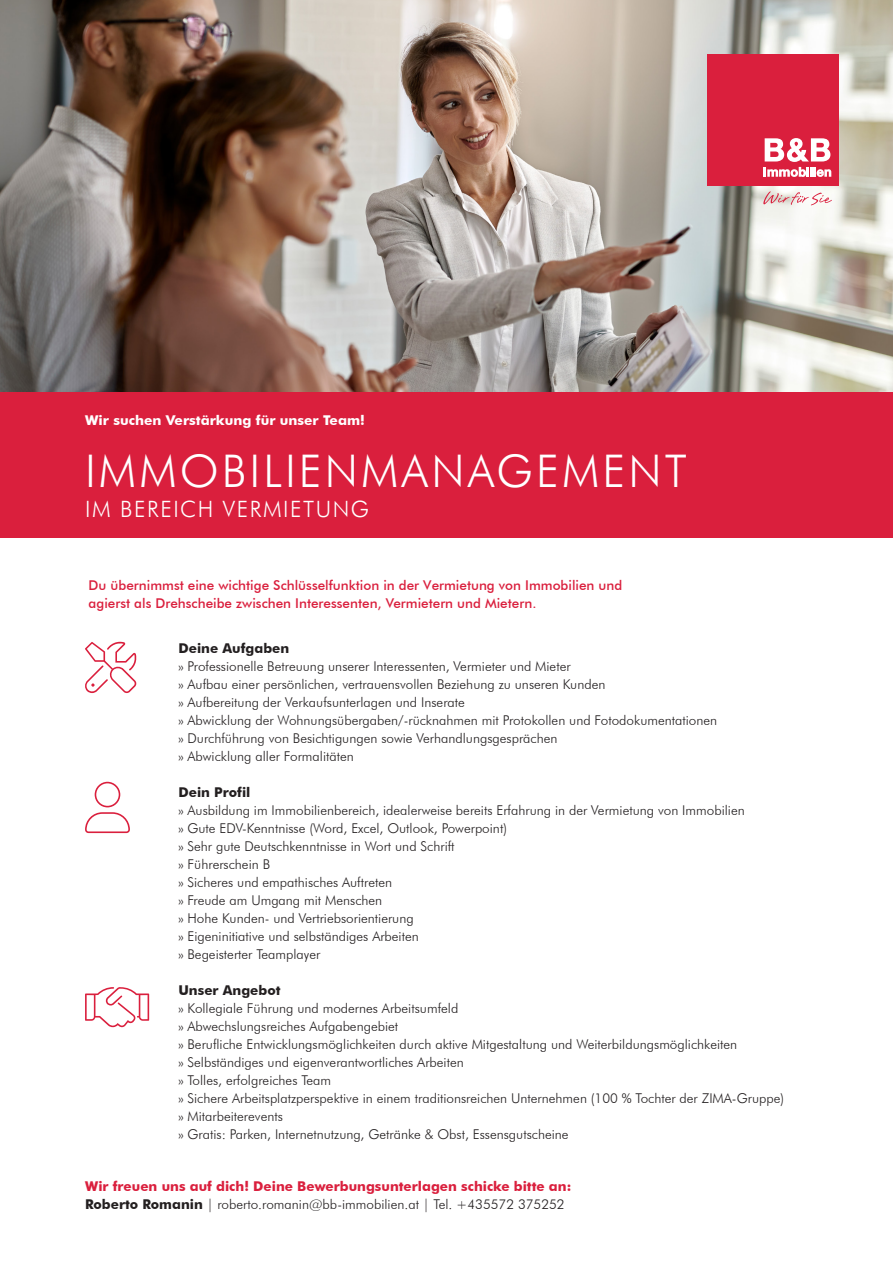
<style>
.page{position:relative;width:893px;height:1263px;background:#fff}
.page>*{position:absolute;margin:0;border:0;box-sizing:border-box;transform-origin:0 0}
.t1{font:100 51.3px "Font Awesome 6 Pro";color:#da1f3d}
.t2{font:300 45px "Futura BT";letter-spacing:.07em;color:#fff}
.t3{font:300 22.5px "Futura BT";letter-spacing:.07em;color:#fff}
.t4{font:300 13.5px "Futura BT";color:#231f20}
.t5{font:500 13.5px/18px "Futura BT";color:#da1f3d}
.t6{font:700 13.5px "Futura BT";color:#da1f3d}
.t7{font:700 13.5px "Futura BT";color:#231f20}
.t8{font:700 13.5px "Futura BT";color:#fff}
.s1{font-weight:700}
</style>
<div class="page">
<div style="left:0;top:392px;width:893px;height:146px;background:#da1f3d"></div>
<img style="left:0;top:0;width:893px;height:392px">
<div style="left:708px;top:54px;width:131px;height:131px;background:#da1f3d"></div>
<svg style="left:763px;top:191px;width:69px;height:14px"></svg>
<svg style="left:763px;top:138px;width:68px;height:39px"></svg>
<p class="t8" style="left:85px;top:412px;width:281px">Wir suchen Verstärkung für unser Team!</p>
<p class="t2" style="left:85px;top:443px;width:603px">IMMOBILIENMANAGEMENT</p>
<p class="t3" style="left:85px;top:495px;width:286px">IM BEREICH VERMIETUNG</p>
<p class="t5" style="left:89px;top:576px;width:535px">Du übernimmst eine wichtige Schlüsselfunktion in der Vermietung von Immobilien und agierst als Drehscheibe zwischen Interessenten, Vermietern und Mietern.</p>
<p class="t1" style="left:85px;top:981px;width:66px">★■▲</p>
<p class="t7" style="left:178px;top:639px;width:112px">Deine Aufgaben</p>
<p class="t4" style="left:178px;top:657px;width:394px">» Professionelle Betreuung unserer Interessenten, Vermieter und Mieter</p>
<p class="t4" style="left:178px;top:675px;width:428px">» Aufbau einer persönlichen, vertrauensvollen Beziehung zu unseren Kunden</p>
<p class="t4" style="left:178px;top:693px;width:288px">» Aufbereitung der Verkaufsunterlagen und Inserate</p>
<p class="t4" style="left:178px;top:711px;width:540px">» Abwicklung der Wohnungsübergaben/-rücknahmen mit Protokollen und Fotodokumentationen</p>
<p class="t4" style="left:178px;top:729px;width:381px">» Durchführung von Besichtigungen sowie Verhandlungsgesprächen</p>
<p class="t4" style="left:178px;top:747px;width:177px">» Abwicklung aller Formalitäten</p>
<p class="t7" style="left:178px;top:783px;width:74px">Dein Profil</p>
<p class="t4" style="left:178px;top:801px;width:568px">» Ausbildung im Immobilienbereich, idealerweise bereits Erfahrung in der Vermietung von Immobilien</p>
<p class="t4" style="left:178px;top:819px;width:330px">» Gute EDV-Kenntnisse (Word, Excel, Outlook, Powerpoint)</p>
<p class="t4" style="left:178px;top:837px;width:278px">» Sehr gute Deutschkenntnisse in Wort und Schrift</p>
<p class="t4" style="left:178px;top:855px;width:93px">» Führerschein B</p>
<p class="t4" style="left:178px;top:873px;width:215px">» Sicheres und empathisches Auftreten</p>
<p class="t4" style="left:178px;top:891px;width:205px">» Freude am Umgang mit Menschen</p>
<p class="t4" style="left:178px;top:909px;width:237px">» Hohe Kunden- und Vertriebsorientierung</p>
<p class="t4" style="left:178px;top:927px;width:242px">» Eigeninitiative und selbständiges Arbeiten</p>
<p class="t4" style="left:178px;top:945px;width:143px">» Begeisterter Teamplayer</p>
<p class="t7" style="left:178px;top:981px;width:104px">Unser Angebot</p>
<p class="t4" style="left:178px;top:999px;width:281px">» Kollegiale Führung und modernes Arbeitsumfeld</p>
<p class="t4" style="left:178px;top:1017px;width:221px">» Abwechslungsreiches Aufgabengebiet</p>
<p class="t4" style="left:178px;top:1035px;width:560px">» Berufliche Entwicklungsmöglichkeiten durch aktive Mitgestaltung und Weiterbildungsmöglichkeiten</p>
<p class="t4" style="left:178px;top:1053px;width:287px">» Selbständiges und eigenverantwortliches Arbeiten</p>
<p class="t4" style="left:178px;top:1071px;width:154px">» Tolles, erfolgreiches Team</p>
<p class="t4" style="left:178px;top:1089px;width:607px">» Sichere Arbeitsplatzperspektive in einem traditionsreichen Unternehmen (100 % Tochter der ZIMA-Gruppe)</p>
<p class="t4" style="left:178px;top:1107px;width:106px">» Mitarbeiterevents</p>
<p class="t4" style="left:178px;top:1125px;width:392px">» Gratis: Parken, Internetnutzung, Getränke &amp; Obst, Essensgutscheine</p>
<p class="t6" style="left:85px;top:1178px;width:488px">Wir freuen uns auf dich! Deine Bewerbungsunterlagen schicke bitte an:</p>
<p class="t4" style="left:85px;top:1196px;width:481px"><span class="s1">Roberto Romanin</span> | roberto.romanin@bb-immobilien.at | Tel. +435572 375252</p>
</div>
